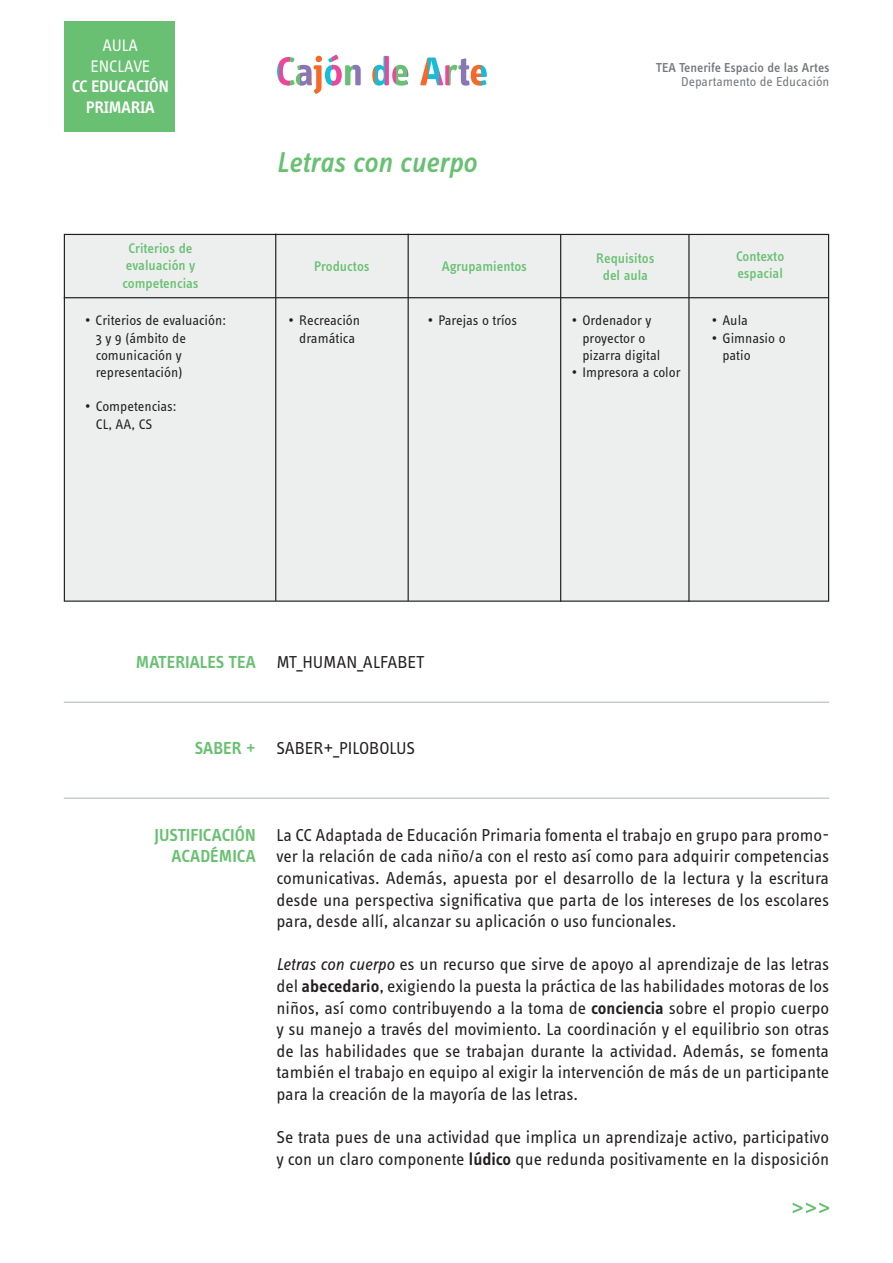
<style>
.page{position:relative;width:893px;height:1263px;background:#fff}
.page>*{position:absolute;margin:0;border:0;box-sizing:border-box;transform-origin:0 0}
.t1{font:italic 500 29.7px "Info Text";color:#69c072}
.t2{font:600 18px/21.6px "Info Text";color:#69c072;text-align:right}
.t3{font:17.85px/21.6px "Info Text";color:#231f20;text-align:justify}
.t4{font:600 17.25px/20.7px "Info Disp";color:#fff;text-align:center}
.t5{font:17.25px/20.7px "Info Text";letter-spacing:-.005em;color:#fff;text-align:center}
.t6{font:14.4px/17.2px "Info Text";color:#231f20}
.t7{font:500 14.4px/17.2px "Info Text";color:#69c072;text-align:center}
.t8{font:500 13.35px "Info Text";letter-spacing:-.005em;color:#75777d}
.t9{font:13.35px "Info Text";color:#75777d}
.s1{font-style:italic}
.s2{font-weight:600}
</style>
<div class="page">
<hr style="left:277px;top:55px;width:2px;height:31px;background:#18bcd9">
<svg style="left:279px;top:57px;width:11px;height:29px"></svg>
<svg style="left:290px;top:57px;width:10px;height:29px"></svg>
<svg style="left:300px;top:64px;width:11px;height:22px"></svg>
<svg style="left:311px;top:55px;width:11px;height:31px"></svg>
<svg style="left:324px;top:57px;width:8px;height:29px"></svg>
<svg style="left:332px;top:55px;width:10px;height:31px"></svg>
<svg style="left:345px;top:65px;width:9px;height:21px"></svg>
<svg style="left:354px;top:64px;width:7px;height:22px"></svg>
<svg style="left:372px;top:66px;width:3px;height:18px"></svg>
<svg style="left:375px;top:55px;width:11px;height:31px"></svg>
<svg style="left:386px;top:55px;width:10px;height:31px"></svg>
<svg style="left:396px;top:64px;width:11px;height:22px"></svg>
<svg style="left:420px;top:57px;width:8px;height:29px"></svg>
<svg style="left:428px;top:57px;width:11px;height:29px"></svg>
<svg style="left:439px;top:65px;width:10px;height:21px"></svg>
<svg style="left:449px;top:64px;width:11px;height:22px"></svg>
<svg style="left:460px;top:58px;width:11px;height:28px"></svg>
<svg style="left:471px;top:64px;width:10px;height:22px"></svg>
<svg style="left:481px;top:65px;width:6px;height:21px"></svg>
<div style="left:64px;top:234px;width:765px;height:367px;background:#edefef"></div>
<hr style="left:275px;top:234px;width:1px;height:367px;background:#231f20">
<hr style="left:408px;top:234px;width:1px;height:367px;background:#231f20">
<hr style="left:560px;top:234px;width:1px;height:368px;background:#231f20">
<hr style="left:688px;top:234px;width:1px;height:368px;background:#231f20">
<hr style="left:64px;top:297px;width:765px;height:1px;background:#231f20">
<svg style="left:793px;top:1203px;width:36px;height:10px"></svg>
<hr style="left:64px;top:702px;width:765px;height:1px;background:#b7bcbe">
<hr style="left:64px;top:797px;width:765px;height:2px;background:#b7bcbe">
<div style="left:64px;top:21px;width:110px;height:111px;background:#69c072"></div>
<p class="t5" style="left:90px;top:35px;width:61px">AULA<br>ENCLAVE</p>
<p class="t4" style="left:72px;top:76px;width:98px">CC EDUCACIÓN<br>PRIMARIA</p>
<p class="t7" style="left:123px;top:240px;width:77px">Criterios de evaluación y competencias</p>
<p class="t6" style="left:96px;top:312px;width:132px;text-indent:-11px">• Criterios de evaluación:<br>3 y 9 (ámbito de comunicación y representación)</p>
<p class="t6" style="left:96px;top:398px;width:82px;text-indent:-11px">• Competencias:<br>CL, AA, CS</p>
<h1 class="t1" style="left:276px;top:145px;width:202px">Letras con cuerpo</h1>
<p class="t8" style="left:656px;top:60px;width:175px">TEA Tenerife Espacio de las Artes</p>
<p class="t9" style="left:681px;top:74px;width:150px">Departamento de Educación</p>
<p class="t7" style="left:314px;top:257px;width:57px">Productos</p>
<p class="t7" style="left:442px;top:257px;width:87px">Agrupamientos</p>
<p class="t7" style="left:596px;top:250px;width:60px">Requisitos del aula</p>
<p class="t7" style="left:736px;top:247px;width:50px;text-align:left">Contexto espacial</p>
<p class="t6" style="left:289px;top:312px;width:73px;text-align:center">• Recreación dramática</p>
<p class="t6" style="left:428px;top:312px;width:91px">• Parejas o tríos</p>
<p class="t6" style="left:582px;top:312px;width:79px;text-indent:-11px">• Ordenador y proyector o pizarra digital</p>
<p class="t6" style="left:572px;top:364px;width:111px">• Impresora a color</p>
<p class="t6" style="left:712px;top:312px;width:38px">• Aula</p>
<p class="t6" style="left:722px;top:329px;width:65px;text-indent:-11px">• Gimnasio o patio</p>
<p class="t2" style="left:136px;top:651px;width:122px">MATERIALES TEA</p>
<p class="t3" style="left:276px;top:651px;width:149px">MT_HUMAN_ALFABET</p>
<p class="t2" style="left:195px;top:738px;width:62px">SABER +</p>
<p class="t3" style="left:276px;top:738px;width:140px">SABER+_PILOBOLUS</p>
<p class="t2" style="left:155px;top:824px;width:103px">JUSTIFICACIÓN<br>ACADÉMICA</p>
<p class="t3" style="left:276px;top:824px;width:554px">La CC Adaptada de Educación Primaria fomenta el trabajo en grupo para promo&shy;ver la relación de cada niño/a con el resto así como para adquirir competencias comunicativas. Además, apuesta por el desarrollo de la lectura y la escritura desde una perspectiva significativa que parta de los intereses de los escolares para, desde allí, alcanzar su aplicación o uso funcionales.</p>
<p class="t3" style="left:276px;top:954px;width:554px"><span class="s1">Letras con cuerpo</span> es un recurso que sirve de apoyo al aprendizaje de las letras del <span class="s2">abecedario</span>, exigiendo la puesta la práctica de las habilidades motoras de los niños, así como contribuyendo a la toma de <span class="s2">conciencia</span> sobre el propio cuerpo y su manejo a través del movimiento. La coordinación y el equilibrio son otras de las habilidades que se trabajan durante la actividad. Además, se fomenta también el trabajo en equipo al exigir la intervención de más de un participante para la creación de la mayoría de las letras.</p>
<p class="t3" style="left:276px;top:1126px;width:554px">Se trata pues de una actividad que implica un aprendizaje activo, participativo y con un claro componente <span class="s2">lúdico</span> que redunda positivamente en la disposición</p>
</div>
